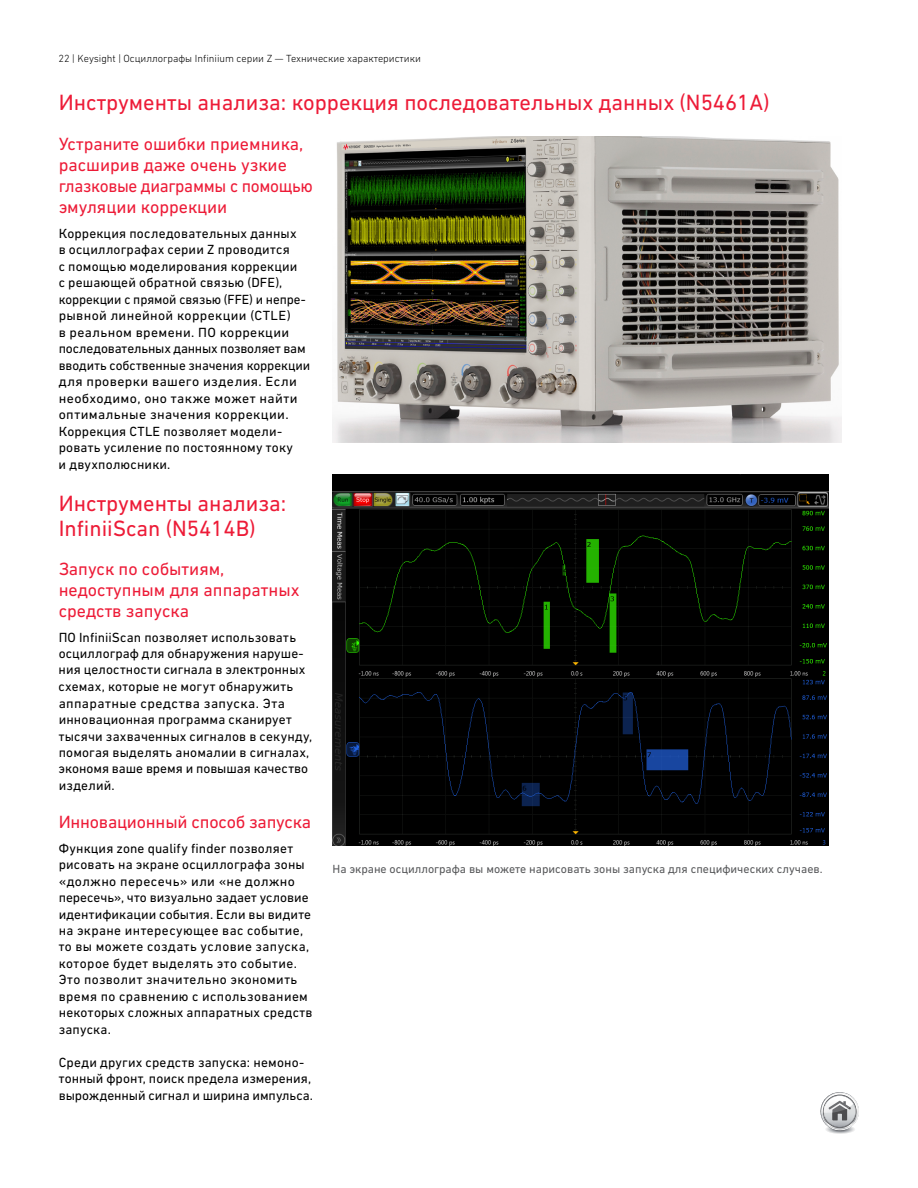
<style>
.page{position:relative;width:918px;height:1188px;background:#fff}
.page>*{position:absolute;margin:0;border:0;box-sizing:border-box;transform-origin:0 0}
.t1{font:22.5px/25.5px "DIN Next CYR";color:#ed1b37}
.t2{font:18px/21px "DIN Next CYR";color:#ed1b37}
.t3{font:13.5px/16.5px "DIN Next CYR";letter-spacing:.015em;color:#000}
.t4{font:12px "DIN Next CYR";color:#58595b}
.t5{font:300 10.5px "DIN Next CYR";color:#000}
</style>
<div class="page">
<svg style="left:820px;top:1092px;width:39px;height:42px"></svg>
<img style="left:333px;top:474px;width:495px;height:371px">
<img style="left:333px;top:136px;width:508px;height:306px">
<p class="t5" style="left:59px;top:53px;width:364px">22 | Keysight | Осциллографы Infiniium серии Z — Технические характеристики</p>
<h1 class="t1" style="left:59px;top:90px;width:712px">Инструменты анализа: коррекция последовательных данных (N5461A)</h1>
<h2 class="t2" style="left:59px;top:133px;width:256px">Устраните ошибки приемника, расширив даже очень узкие глазковые диаграммы с помощью эмуляции коррекции</h2>
<p class="t3" style="left:59px;top:225px;width:253px">Коррекция последовательных данных<br>в осциллографах серии Z проводится<br>с помощью моделирования коррекции<br>с решающей обратной связью (DFE), коррекции с прямой связью (FFE) и непре&shy;рывной линейной коррекции (CTLE)<br>в реальном времени. ПО коррекции последовательных данных позволяет вам вводить собственные значения коррекции для проверки вашего изделия. Если необходимо, оно также может найти оптимальные значения коррекции.<br>Коррекция CTLE позволяет модели&shy;ровать усиление по постоянному току<br>и двухполюсники.</p>
<h1 class="t1" style="left:59px;top:490px;width:229px">Инструменты анализа:<br>InfiniiScan (N5414B)</h1>
<h2 class="t2" style="left:59px;top:558px;width:242px">Запуск по событиям, недоступным для аппаратных средств запуска</h2>
<p class="t3" style="left:59px;top:629px;width:255px">ПО InfiniiScan позволяет использовать осциллограф для обнаружения наруше&shy;ния целостности сигнала в электронных схемах, которые не могут обнаружить аппаратные средства запуска. Эта инновационная программа сканирует тысячи захваченных сигналов в секунду, помогая выделять аномалии в сигналах, экономя ваше время и повышая качество изделий.</p>
<h2 class="t2" style="left:59px;top:811px;width:254px">Инновационный способ запуска</h2>
<p class="t3" style="left:59px;top:840px;width:255px">Функция zone qualify finder позволяет рисовать на экране осциллографа зоны «должно пересечь» или «не должно пересечь», что визуально задает условие идентификации события. Если вы видите на экране интересующее вас событие, то вы можете создать условие запуска, которое будет выделять это событие.<br>Это позволит значительно экономить время по сравнению с использованием некоторых сложных аппаратных средств запуска.</p>
<p class="t3" style="left:59px;top:1054px;width:256px">Среди других средств запуска: немоно&shy;тонный фронт, поиск предела измерения, вырожденный сигнал и ширина импульса.</p>
<p class="t4" style="left:333px;top:862px;width:492px">На экране осциллографа вы можете нарисовать зоны запуска для специфических случаев.</p>
</div>
